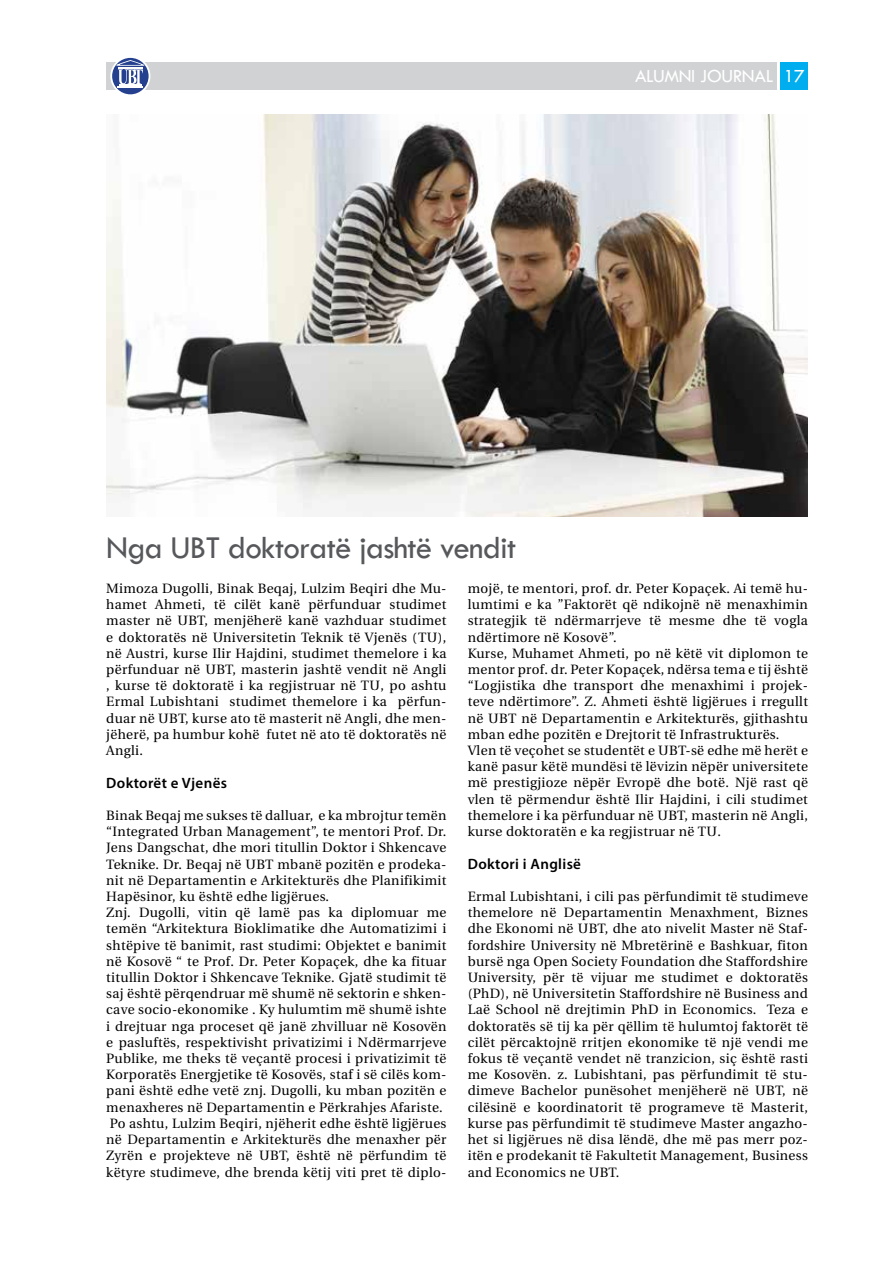
<style>
.page{position:relative;width:893px;height:1263px;background:#fff}
.page>*{position:absolute;margin:0;border:0;box-sizing:border-box;transform-origin:0 0}
.t1{font:33px "Tw Cen";letter-spacing:-.02em;color:#57585b}
.t2{font:19.2px "Tw Cen";letter-spacing:-.02em;color:#fff}
.t3{font:600 15px "Myriad Pro";letter-spacing:.025em;color:#000}
.t4{font:13.5px/16.2px "Utopia";letter-spacing:.025em;color:#000;text-align:justify}
</style>
<div class="page">
<div style="left:781px;top:63px;width:27px;height:27px;background:#00adef"></div>
<div style="left:106px;top:63px;width:670px;height:27px;background:#d1d2d4"></div>
<svg style="left:110px;top:56px;width:40px;height:40px"></svg>
<div style="left:112px;top:58px;width:37px;height:36px;background:#24408e;border-radius:50%"></div>
<hr style="left:117px;top:86px;width:26px;height:2px;background:#fff">
<svg style="left:116px;top:60px;width:28px;height:26px"></svg>
<img style="left:106px;top:115px;width:702px;height:402px">
<h2 class="t2" style="left:635px;top:65px;width:118px">alumni JOURNAL</h2>
<h2 class="t2" style="left:784px;top:65px;width:22px">17</h2>
<h1 class="t1" style="left:106px;top:527px;width:411px">Nga UBT doktoratë jashtë vendit</h1>
<p class="t4" style="left:106px;top:580px;width:342px">Mimoza Dugolli, Binak Beqaj, Lulzim Beqiri dhe Mu&shy;hamet Ahmeti, të cilët kanë përfunduar studimet master në UBT, menjëherë kanë vazhduar studimet e doktoratës në Universitetin Teknik të Vjenës (TU), në Austri, kurse Ilir Hajdini, studimet themelore i ka përfunduar në UBT, masterin jashtë vendit në Angli , kurse të doktoratë i ka regjistruar në TU, po ashtu Ermal Lubishtani studimet themelore i ka përfun&shy;duar në UBT, kurse ato të masterit në Angli, dhe men&shy;jëherë, pa humbur kohë futet në ato të doktoratës në Angli.</p>
<p class="t3" style="left:106px;top:773px;width:122px">Doktorët e Vjenës</p>
<p class="t4" style="left:106px;top:808px;width:342px;text-align:left">Binak Beqaj me sukses të dalluar, e ka mbrojtur temën “Integrated Urban Management”, te mentori Prof. Dr.<br>Jens Dangschat, dhe mori titullin Doktor i Shkencave Teknike. Dr. Beqaj në UBT mbanë pozitën e prodeka&shy;nit në Departamentin e Arkitekturës dhe Planifikimit Hapësinor, ku është edhe ligjërues.<br>Znj. Dugolli, vitin që lamë pas ka diplomuar me temën “Arkitektura Bioklimatike dhe Automatizimi i shtëpive të banimit, rast studimi: Objektet e banimit në Kosovë “ te Prof. Dr. Peter Kopaçek, dhe ka fituar titullin Doktor i Shkencave Teknike. Gjatë studimit të saj është përqendruar më shumë në sektorin e shken&shy;cave socio-ekonomike . Ky hulumtim më shumë ishte i drejtuar nga proceset që janë zhvilluar në Kosovën e pasluftës, respektivisht privatizimi i Ndërmarrjeve Publike, me theks të veçantë procesi i privatizimit të Korporatës Energjetike të Kosovës, staf i së cilës kom&shy;pani është edhe vetë znj. Dugolli, ku mban pozitën e menaxheres në Departamentin e Përkrahjes Afariste.<br>Po ashtu, Lulzim Beqiri, njëherit edhe është ligjërues në Departamentin e Arkitekturës dhe menaxher për Zyrën e projekteve në UBT, është në përfundim të këtyre studimeve, dhe brenda këtij viti pret të diplo-</p>
<p class="t4" style="left:468px;top:580px;width:342px;text-align:left">mojë, te mentori, prof. dr. Peter Kopaçek. Ai temë hu&shy;lumtimi e ka ”Faktorët që ndikojnë në menaxhimin strategjik të ndërmarrjeve të mesme dhe të vogla ndërtimore në Kosovë”.<br>Kurse, Muhamet Ahmeti, po në këtë vit diplomon te mentor prof. dr. Peter Kopaçek, ndërsa tema e tij është “Logjistika dhe transport dhe menaxhimi i projek&shy;teve ndërtimore”. Z. Ahmeti është ligjërues i rregullt në UBT në Departamentin e Arkitekturës, gjithashtu mban edhe pozitën e Drejtorit të Infrastrukturës.<br>Vlen të veçohet se studentët e UBT-së edhe më herët e kanë pasur këtë mundësi të lëvizin nëpër universitete më prestigjioze nëpër Evropë dhe botë. Një rast që vlen të përmendur është Ilir Hajdini, i cili studimet themelore i ka përfunduar në UBT, masterin në Angli, kurse doktoratën e ka regjistruar në TU.</p>
<p class="t3" style="left:468px;top:854px;width:115px">Doktori i Anglisë</p>
<p class="t4" style="left:468px;top:889px;width:342px">Ermal Lubishtani, i cili pas përfundimit të studimeve themelore në Departamentin Menaxhment, Biznes dhe Ekonomi në UBT, dhe ato nivelit Master në Staf&shy;fordshire University në Mbretërinë e Bashkuar, fiton bursë nga Open Society Foundation dhe Staffordshire University, për të vijuar me studimet e doktoratës (PhD), në Universitetin Staffordshire në Business and Laë School në drejtimin PhD in Economics. Teza e doktoratës së tij ka për qëllim të hulumtoj faktorët të cilët përcaktojnë rritjen ekonomike të një vendi me fokus të veçantë vendet në tranzicion, siç është rasti me Kosovën. z. Lubishtani, pas përfundimit të stu&shy;dimeve Bachelor punësohet menjëherë në UBT, në cilësinë e koordinatorit të programeve të Masterit, kurse pas përfundimit të studimeve Master angazho&shy;het si ligjërues në disa lëndë, dhe më pas merr poz&shy;itën e prodekanit të Fakultetit Management, Business and Economics ne UBT.</p>
</div>
